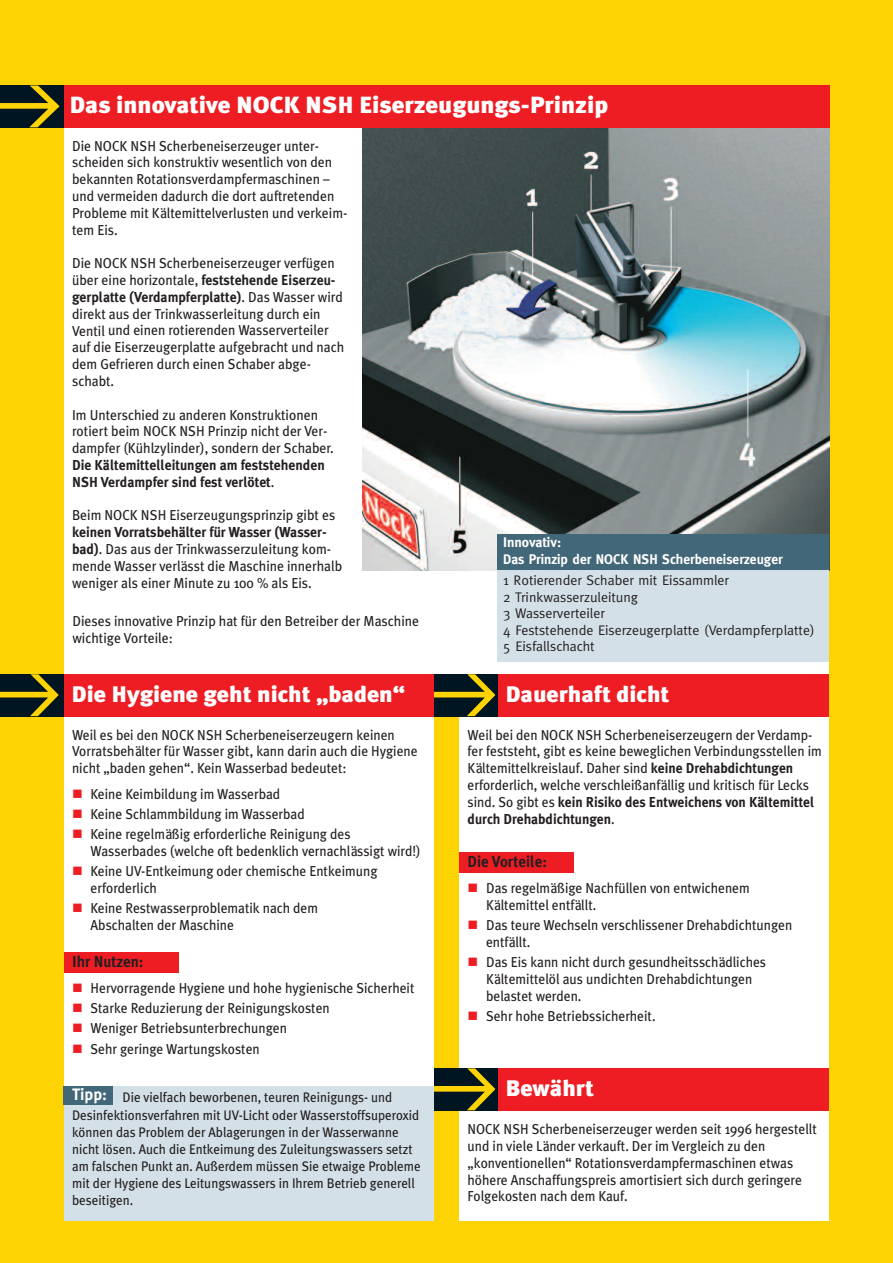
<style>
.page{position:relative;width:893px;height:1263px;background:#fed304}
.page>*{position:absolute;margin:0;border:0;box-sizing:border-box;transform-origin:0 0}
.t1{font:900 23.4px "Meta Plus";color:#fff;scale:1.06 1}
.t2{font:900 22.5px "Meta Plus";color:#fff;scale:1.06 1}
.t3{font:700 16.5px "Meta Plus";color:#fff}
.t4{font:700 15.9px "Meta Plus";color:#231f20;scale:.94 1}
.t5{font:14.4px/16.8px "Meta Plus";color:#231f20;scale:.94 1}
.t6{font:14.4px/16.8px "Meta Plus";color:#231f20;scale:.95 1}
.t7{font:700 14.4px/16.8px "Meta Plus";color:#231f20;scale:.95 1}
.t8{font:13.95px/16.5px "Meta";color:#231f20}
.t9{font:700 13.95px/16.8px "Meta";color:#fff}
.t10{font:13.8px/17.1px "Meta Plus";color:#231f20;scale:.94 1}
.s1{font-weight:700}
.s2{font-weight:400}
.s3{color:#ee1d23}
</style>
<div class="page">
<div style="left:459px;top:85px;width:370px;height:1135px;background:#fff"></div>
<div style="left:64px;top:85px;width:370px;height:1135px;background:#fff"></div>
<div style="left:497px;top:1068px;width:332px;height:42px;background:#ee1d23"></div>
<div style="left:434px;top:1068px;width:63px;height:42px;background:#001522"></div>
<svg style="left:434px;top:1068px;width:61px;height:42px"></svg>
<div style="left:363px;top:125px;width:466px;height:552px;background:#fff"></div>
<img style="left:363px;top:128px;width:466px;height:442px">
<div style="left:497px;top:565px;width:332px;height:96px;background:#d4e0e7"></div>
<div style="left:497px;top:534px;width:332px;height:36px;background:#426778"></div>
<div style="left:497px;top:674px;width:332px;height:42px;background:#ee1d23"></div>
<div style="left:434px;top:674px;width:63px;height:42px;background:#001522"></div>
<svg style="left:434px;top:674px;width:61px;height:42px"></svg>
<div style="left:64px;top:674px;width:370px;height:42px;background:#ee1d23"></div>
<div style="left:0;top:674px;width:64px;height:42px;background:#001522"></div>
<svg style="left:0;top:674px;width:59px;height:42px"></svg>
<div style="left:64px;top:85px;width:765px;height:43px;background:#ee1d23"></div>
<div style="left:0;top:85px;width:64px;height:43px;background:#001522"></div>
<svg style="left:0;top:85px;width:60px;height:42px"></svg>
<div style="left:64px;top:1086px;width:370px;height:134px;background:#d4e0e7"></div>
<div style="left:64px;top:1086px;width:49px;height:18px;background:#426778"></div>
<div style="left:459px;top:852px;width:115px;height:20px;background:#ee1d23"></div>
<div style="left:64px;top:952px;width:115px;height:21px;background:#ee1d23"></div>
<h1 class="t1" style="left:70px;top:92px;width:509px">Das innovative NOCK NSH Eiserzeugungs-Prinzip</h1>
<p class="t6" style="left:72px;top:137px;width:291px">Die NOCK NSH Scherbeneiserzeuger unter&shy;scheiden sich konstruktiv wesentlich von den bekannten Rotationsverdampfermaschinen – und vermeiden dadurch die dort auftretenden Probleme mit Kältemittelverlusten und verkeim&shy;tem Eis.</p>
<p class="t6" style="left:72px;top:255px;width:288px">Die NOCK NSH Scherbeneiserzeuger verfügen über eine horizontale, <span class="s1">feststehende Eiserzeu&shy;gerplatte (Verdampferplatte)</span>. Das Wasser wird direkt aus der Trinkwasserleitung durch ein Ventil und einen rotierenden Wasserverteiler auf die Eiserzeugerplatte aufgebracht und nach dem Gefrieren durch einen Schaber abge&shy;schabt.</p>
<p class="t6" style="left:72px;top:406px;width:277px">Im Unterschied zu anderen Konstruktionen rotiert beim NOCK NSH Prinzip nicht der Ver&shy;dampfer (Kühlzylinder), sondern der Schaber.</p>
<p class="t7" style="left:72px;top:457px;width:268px">Die Kältemittelleitungen am feststehenden<br>NSH Verdampfer sind fest verlötet<span class="s2">.</span></p>
<p class="t6" style="left:72px;top:507px;width:279px">Beim NOCK NSH Eiserzeugungsprinzip gibt es</p>
<p class="t6" style="left:72px;top:524px;width:286px"><span class="s1">keinen Vorratsbehälter für Wasser (Wasser&shy;bad)</span>. Das aus der Trinkwasserzuleitung kom&shy;mende Wasser verlässt die Maschine innerhalb weniger als einer Minute zu 100 % als Eis.</p>
<p class="t6" style="left:72px;top:613px;width:366px">Dieses innovative Prinzip hat für den Betreiber der Maschine wichtige Vorteile:</p>
<p class="t9" style="left:503px;top:534px;width:281px">Innovativ:<br>Das Prinzip der NOCK NSH Scherbeneiserzeuger</p>
<p class="t8" style="left:503px;top:572px;width:313px">1 Rotierender Schaber mit Eissammler<br>2 Trinkwasserzuleitung<br>3 Wasserverteiler<br>4 Feststehende Eiserzeugerplatte (Verdampferplatte)<br>5 Eisfallschacht</p>
<h2 class="t2" style="left:72px;top:681px;width:316px">Die Hygiene geht nicht „baden“</h2>
<h2 class="t2" style="left:505px;top:681px;width:156px">Dauerhaft dicht</h2>
<p class="t5" style="left:72px;top:726px;width:369px">Weil es bei den NOCK NSH Scherbeneiserzeugern keinen<br>Vorratsbehälter für Wasser gibt, kann darin auch die Hygiene nicht „baden gehen“. Kein Wasserbad bedeutet:</p>
<p class="t5" style="left:72px;top:786px;width:223px"><span class="s3">■</span> Keine Keimbildung im Wasserbad</p>
<p class="t5" style="left:72px;top:806px;width:249px"><span class="s3">■</span> Keine Schlammbildung im Wasserbad</p>
<p class="t5" style="left:91px;top:826px;width:353px;text-indent:-19px"><span class="s3">■</span> Keine regelmäßig erforderliche Reinigung des<br>Wasserbades (welche oft bedenklich vernachlässigt wird!)</p>
<p class="t5" style="left:91px;top:863px;width:307px;text-indent:-19px"><span class="s3">■</span> Keine UV-Entkeimung oder chemische Entkeimung erforderlich</p>
<p class="t5" style="left:91px;top:900px;width:244px;text-indent:-19px"><span class="s3">■</span> Keine Restwasserproblematik nach dem<br>Abschalten der Maschine</p>
<p class="t4" style="left:72px;top:952px;width:77px">Ihr Nutzen:</p>
<p class="t5" style="left:72px;top:980px;width:366px"><span class="s3">■</span> Hervorragende Hygiene und hohe hygienische Sicherheit</p>
<p class="t5" style="left:72px;top:1000px;width:276px"><span class="s3">■</span> Starke Reduzierung der Reinigungskosten</p>
<p class="t5" style="left:72px;top:1020px;width:230px"><span class="s3">■</span> Weniger Betriebsunterbrechungen</p>
<p class="t5" style="left:72px;top:1040px;width:201px"><span class="s3">■</span> Sehr geringe Wartungskosten</p>
<p class="t3" style="left:72px;top:1084px;width:36px">Tipp:</p>
<p class="t10" style="left:72px;top:1089px;width:372px;text-indent:50px">Die vielfach beworbenen, teuren Reinigungs- und Desinfektionsverfahren mit UV-Licht oder Wasserstoffsuperoxid können das Problem der Ablagerungen in der Wasserwanne nicht lösen. Auch die Entkeimung des Zuleitungswassers setzt am falschen Punkt an. Außerdem müssen Sie etwaige Probleme mit der Hygiene des Leitungswassers in Ihrem Betrieb generell beseitigen.</p>
<p class="t5" style="left:468px;top:726px;width:378px">Weil bei den NOCK NSH Scherbeneiserzeugern der Verdamp&shy;fer feststeht, gibt es keine beweglichen Verbindungsstellen im Kältemittelkreislauf. Daher sind <span class="s1">keine Drehabdichtungen </span>erforderlich, welche verschleißanfällig und kritisch für Lecks sind. So gibt es <span class="s1">kein Risiko des Entweichens von Kältemittel durch Drehabdichtungen</span>.</p>
<p class="t4" style="left:468px;top:853px;width:86px">Die Vorteile:</p>
<p class="t5" style="left:486px;top:880px;width:282px;text-indent:-18px"><span class="s3">■</span> Das regelmäßige Nachfüllen von entwichenem<br>Kältemittel entfällt.</p>
<p class="t5" style="left:486px;top:917px;width:327px;text-indent:-19px"><span class="s3">■</span> Das teure Wechseln verschlissener Drehabdichtungen entfällt.</p>
<p class="t5" style="left:486px;top:954px;width:299px;text-indent:-19px"><span class="s3">■</span> Das Eis kann nicht durch gesundheitsschädliches<br>Kältemittelöl aus undichten Drehabdichtungen belastet werden.</p>
<p class="t5" style="left:468px;top:1008px;width:202px"><span class="s3">■</span> Sehr hohe Betriebssicherheit.</p>
<h2 class="t2" style="left:506px;top:1075px;width:85px">Bewährt</h2>
<p class="t5" style="left:468px;top:1121px;width:373px">NOCK NSH Scherbeneiserzeuger werden seit 1996 hergestellt und in viele Länder verkauft. Der im Vergleich zu den „konventionellen“ Rotationsverdampfermaschinen etwas höhere Anschaffungspreis amortisiert sich durch geringere Folgekosten nach dem Kauf.</p>
</div>
